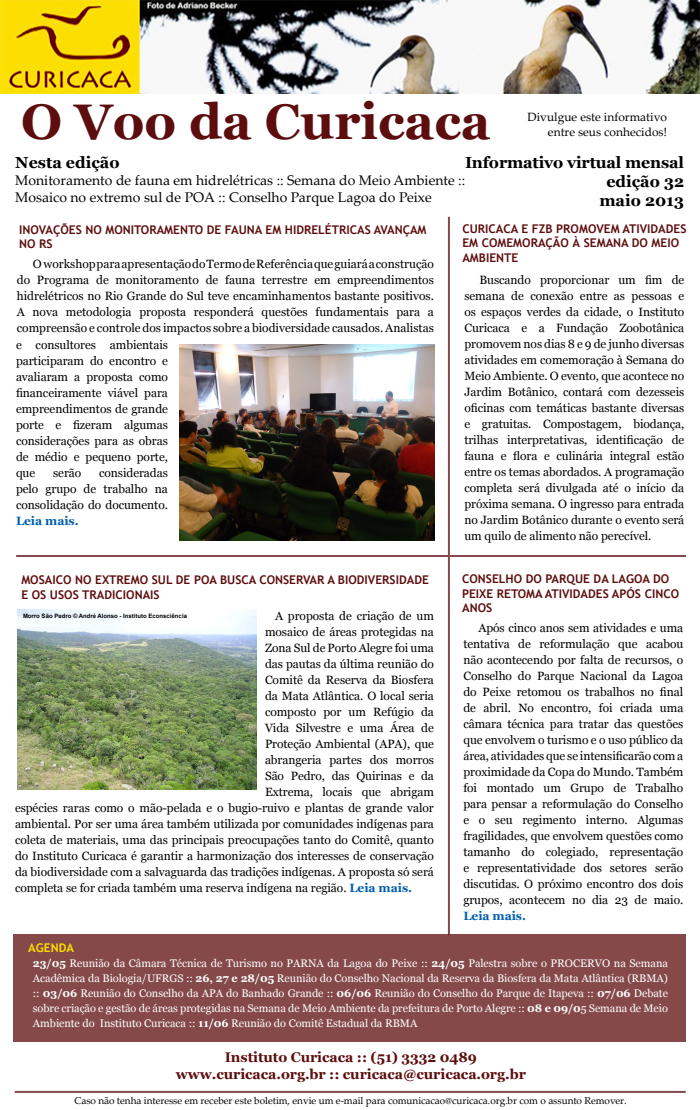
<style>
.page{position:relative;width:700px;height:1110px;background:#fff}
.page>*{position:absolute;margin:0;border:0;box-sizing:border-box;transform-origin:0 0}
.t1{font:700 50px "Georgia";color:#5d0d0d}
.t2{font:700 16px/19.2px "Georgia";letter-spacing:-.005em;color:#000;text-align:right}
.t3{font:14px "Palatino Linotype";color:#000}
.t4{font:700 14px "Georgia";letter-spacing:-.005em;color:#5d0d0d}
.t5{font:12px/16px "Georgia";letter-spacing:-.005em;color:#000;text-align:justify}
.t6{font:700 12px/14.4px "Trebuchet MS";color:#5d0d0d}
.t7{font:12px/14.4px "Palatino Linotype";color:#000;text-align:right}
.t8{font:700 12px "Trebuchet MS";color:#fcdf00}
.t9{font:11px/15px "Georgia";letter-spacing:-.005em;color:#fff;text-align:justify}
.t10{font:10px "Palatino Linotype";letter-spacing:-.005em;color:#000}
.t11{font:700 6px "Arial";color:#000}
.s1{font-weight:700;color:#005ead}
.s2{font-weight:700}
</style>
<div class="page">
<hr style="left:448px;top:217px;width:2px;height:718px;background:#5d0d0d">
<div style="left:13px;top:934px;width:673px;height:108px;background:#854949"></div>
<img style="left:0;top:0;width:700px;height:93px">
<hr style="left:16px;top:555px;width:432px;height:2px;background:#5d0d0d">
<hr style="left:450px;top:555px;width:236px;height:2px;background:#5d0d0d">
<hr style="left:15px;top:1091px;width:671px;height:2px;background:#5d0d0d">
<img style="left:17px;top:610px;width:240px;height:180px">
<img style="left:179px;top:345px;width:255px;height:196px">
<p class="t1" style="left:21px;top:90px;width:471px">O Voo da Curicaca</p>
<p class="t2" style="left:465px;top:152px;width:221px">Informativo virtual mensal edição 32</p>
<p class="t2" style="left:599px;top:191px;width:86px">maio 2013</p>
<p class="t7" style="left:527px;top:109px;width:141px">Divulgue este informativo entre seus conhecidos!</p>
<p class="t2" style="left:15px;top:153px;width:106px">Nesta edição</p>
<p class="t3" style="left:15px;top:170px;width:452px">Monitoramento de fauna em hidrelétricas :: Semana do Meio Ambiente ::</p>
<p class="t3" style="left:15px;top:187px;width:418px">Mosaico no extremo sul de POA :: Conselho Parque Lagoa do Peixe</p>
<p class="t6" style="left:19px;top:222px;width:409px">INOVAÇÕES NO MONITORAMENTO DE FAUNA EM HIDRELÉTRICAS AVANÇAM<br>NO RS</p>
<p class="t5" style="left:17px;top:256px;width:419px;text-indent:16px">O workshop para apresentação do Termo de Referência que guiará a construção do Programa de monitoramento de fauna terrestre em empreendimentos hidrelétricos no Rio Grande do Sul teve encaminhamentos bastante positivos.<br>A nova metodologia proposta responderá questões fundamentais para a compreensão e controle dos impactos sobre a biodiversidade causados. Analistas</p>
<p class="t5" style="left:16px;top:337px;width:154px">e consultores ambientais participaram do encontro e avaliaram a proposta como financeiramente viável para empreendimentos de grande porte e fizeram algumas considerações para as obras de médio e pequeno porte, que</p>
<p class="t5" style="left:16px;top:465px;width:153px;text-indent:83px">consideradas pelo grupo de trabalho na consolidação do documento.<br><span class="s1">Leia mais.</span></p>
<p class="t5" style="left:53px;top:465px;width:30px">serão</p>
<p class="t6" style="left:21px;top:573px;width:409px">MOSAICO NO EXTREMO SUL DE POA BUSCA CONSERVAR A BIODIVERSIDADE<br>E OS USOS TRADICIONAIS</p>
<p class="t11" style="left:23px;top:612px;width:166px">Morro São Pedro © André Alonso - Instituto Econsciência</p>
<p class="t5" style="left:265px;top:608px;width:171px;text-indent:10px">A proposta de criação de um mosaico de áreas protegidas na Zona Sul de Porto Alegre foi uma das pautas da última reunião do Comitê da Reserva da Biosfera da Mata Atlântica. O local seria composto por um Refúgio da Vida Silvestre e uma Área de Proteção Ambiental (APA), que abrangeria partes dos morros São Pedro, das Quirinas e da Extrema, locais que abrigam</p>
<p class="t5" style="left:15px;top:800px;width:420px">espécies raras como o mão-pelada e o bugio-ruivo e plantas de grande valor ambiental. Por ser uma área também utilizada por comunidades indígenas para coleta de materiais, uma das principais preocupações tanto do Comitê, quanto do Instituto Curicaca é garantir a harmonização dos interesses de conservação da biodiversidade com a salvaguarda das tradições indígenas. A proposta só será completa se for criada também uma reserva indígena na região. <span class="s1">Leia mais.</span></p>
<p class="t8" style="left:28px;top:941px;width:47px">AGENDA</p>
<p class="t6" style="left:462px;top:222px;width:226px">CURICACA E FZB PROMOVEM ATIVIDADES<br>EM COMEMORAÇÃO À SEMANA DO MEIO<br>AMBIENTE</p>
<p class="t5" style="left:464px;top:272px;width:221px;text-indent:15px">Buscando proporcionar um fim de semana de conexão entre as pessoas e os espaços verdes da cidade, o Instituto Curicaca e a Fundação Zoobotânica promovem nos dias 8 e 9 de junho diversas atividades em comemoração à Semana do Meio Ambiente. O evento, que acontece no Jardim Botânico, contará com dezesseis oficinas com temáticas bastante diversas e gratuitas. Compostagem, biodança, trilhas interpretativas, identificação de fauna e flora e culinária integral estão entre os temas abordados. A programação completa será divulgada até o início da próxima semana. O ingresso para entrada no Jardim Botânico durante o evento será um quilo de alimento não perecível.</p>
<p class="t6" style="left:462px;top:572px;width:219px">CONSELHO DO PARQUE DA LAGOA DO<br>PEIXE RETOMA ATIVIDADES APÓS CINCO<br>ANOS</p>
<p class="t5" style="left:463px;top:621px;width:222px;text-indent:15px">Após cinco anos sem atividades e uma tentativa de reformulação que acabou não acontecendo por falta de recursos, o Conselho do Parque Nacional da Lagoa do Peixe retomou os trabalhos no final de abril. No encontro, foi criada uma câmara técnica para tratar das questões que envolvem o turismo e o uso público da área, atividades que se intensificarão com a proximidade da Copa do Mundo. Também foi montado um Grupo de Trabalho para pensar a reformulação do Conselho e o seu regimento interno. Algumas fragilidades, que envolvem questões como tamanho do colegiado, representação e representatividade dos setores serão discutidas. O próximo encontro dos dois grupos, acontecem no dia 23 de maio.<br><span class="s1">Leia mais.</span></p>
<p class="t9" style="left:33px;top:956px;width:637px"><span class="s2">23/05</span> Reunião da Câmara Técnica de Turismo no PARNA da Lagoa do Peixe :: <span class="s2">24/05</span> Palestra sobre o PROCERVO na Semana Acadêmica da Biologia/UFRGS :: <span class="s2">26, 27 e 28/05</span> Reunião do Conselho Nacional da Reserva da Biosfera da Mata Atlântica (RBMA) :: <span class="s2">03/06</span> Reunião do Conselho da APA do Banhado Grande :: <span class="s2">06/06</span> Reunião do Conselho do Parque de Itapeva :: <span class="s2">07/06</span> Debate sobre criação e gestão de áreas protegidas na Semana de Meio Ambiente da prefeitura de Porto Alegre :: <span class="s2">08 e 09/0</span>5 Semana de Meio Ambiente do Instituto Curicaca :: <span class="s2">11/06</span> Reunião do Comitê Estadual da RBMA</p>
<p class="t4" style="left:225px;top:1048px;width:254px">Instituto Curicaca :: (51) 3332 0489</p>
<p class="t4" style="left:176px;top:1065px;width:352px">www.curicaca.org.br :: curicaca@curicaca.org.br</p>
<p class="t10" style="left:74px;top:1093px;width:554px">Caso não tenha interesse em receber este boletim, envie um e-mail para comunicacao@curicaca.org.br com o assunto Remover.</p>
</div>
